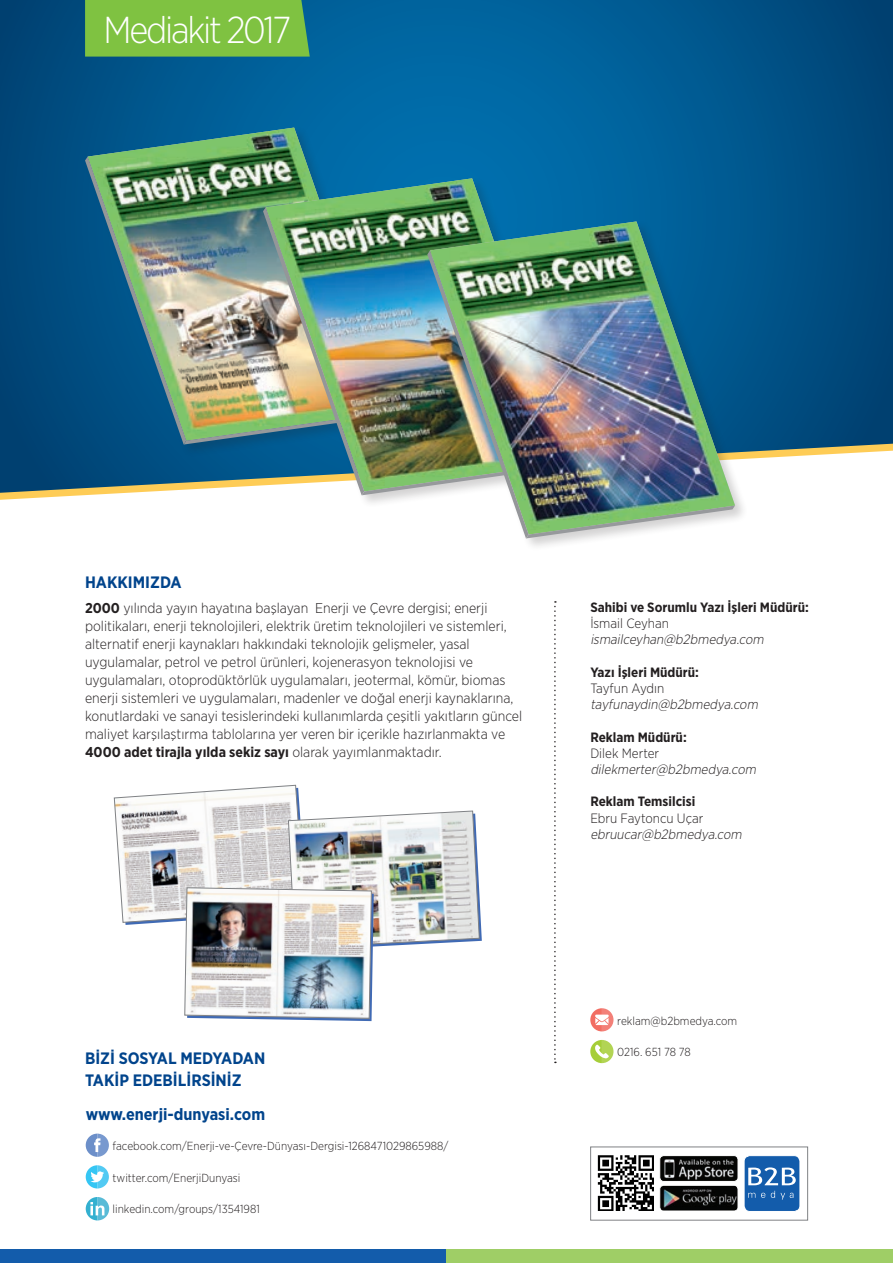
<style>
.page{position:relative;width:893px;height:1263px;background:#fff}
.page>*{position:absolute;margin:0;border:0;box-sizing:border-box;transform-origin:0 0}
.t1{font:300 37.5px "Gotham Narrow";letter-spacing:-.06em;color:#fff}
.t2{font:700 16.5px/22.5px "Gotham Narrow";color:#01448c}
.t3{font:300 14.25px/18px "Gotham Narrow";color:#231f20}
.t4{font:italic 300 13.5px "Gotham Narrow";color:#231f20}
.t5{font:700 13.5px "Gotham Narrow";color:#231f20}
.t6{font:300 13.5px "Gotham Narrow";color:#231f20}
.t7{font:300 11.7px "Gotham Narrow";color:#231f20}
.s1{font-weight:700}
</style>
<div class="page">
<svg style="left:0;top:0;width:893px;height:493px;background:#09598b"></svg>
<div style="left:85px;top:0;width:225px;height:57px;background:#7fc241"></div>
<div style="left:0;top:1250px;width:446px;height:13px;background:#135cab"></div>
<div style="left:446px;top:1250px;width:447px;height:13px;background:#9fce66"></div>
<svg style="left:554px;top:601px;width:2px;height:462px"></svg>
<img style="left:114px;top:785px;width:368px;height:236px">
<div style="left:590px;top:1146px;width:218px;height:74px;border:1px solid #808285"></div>
<img style="left:661px;top:1157px;width:75px;height:23px">
<div style="left:659px;top:1155px;width:79px;height:27px;border:1px solid #fff;border-radius:4px"></div>
<img style="left:661px;top:1187px;width:77px;height:24px">
<div style="left:659px;top:1185px;width:79px;height:26px;border:1px solid #fff;border-radius:4px"></div>
<div style="left:744px;top:1155px;width:56px;height:56px;background:#135cab;border-radius:6px"></div>
<div style="left:744px;top:1155px;width:56px;height:57px;border:1px solid #fff;border-radius:6px"></div>
<svg style="left:748px;top:1193px;width:7px;height:5px"></svg>
<svg style="left:761px;top:1193px;width:4px;height:5px"></svg>
<svg style="left:771px;top:1191px;width:22px;height:9px"></svg>
<svg style="left:748px;top:1167px;width:48px;height:18px"></svg>
<img style="left:598px;top:1155px;width:55px;height:56px">
<svg style="left:590px;top:1008px;width:23px;height:23px"></svg>
<svg style="left:590px;top:1040px;width:23px;height:23px"></svg>
<svg style="left:86px;top:1133px;width:23px;height:24px"></svg>
<svg style="left:86px;top:1165px;width:23px;height:23px"></svg>
<svg style="left:86px;top:1197px;width:23px;height:23px"></svg>
<div style="left:83px;top:126px;width:666px;height:426px;background:#231f20;opacity:.2"></div>
<img style="left:88px;top:128px;width:305px;height:29px">
<img style="left:85px;top:157px;width:650px;height:381px">
<h1 class="t1" style="left:104px;top:7px;width:189px">Mediakit 2017</h1>
<p class="t2" style="left:85px;top:571px;width:98px">Hakkımızda</p>
<p class="t3" style="left:85px;top:598px;width:439px"><span class="s1">2000</span> yılında yayın hayatına başlayan Enerji ve Çevre dergisi; enerji politikaları, enerji teknolojileri, elektrik üretim teknolojileri ve sistemleri, alternatif enerji kaynakları hakkındaki teknolojik gelişmeler, yasal uygulamalar, petrol ve petrol ürünleri, kojenerasyon teknolojisi ve uygulamaları, otoprodüktörlük uygulamaları, jeotermal, kömür, biomas enerji sistemleri ve uygulamaları, madenler ve doğal enerji kaynaklarına, konutlardaki ve sanayi tesislerindeki kullanımlarda çeşitli yakıtların güncel maliyet karşılaştırma tablolarına yer veren bir içerikle hazırlanmakta ve <span class="s1">4000 adet tirajla yılda sekiz sayı</span> olarak yayımlanmaktadır.</p>
<p class="t5" style="left:590px;top:598px;width:220px">Sahibi ve Sorumlu Yazı İşleri Müdürü:</p>
<p class="t6" style="left:590px;top:615px;width:80px">İsmail Ceyhan</p>
<p class="t4" style="left:590px;top:631px;width:178px">ismailceyhan@b2bmedya.com</p>
<p class="t5" style="left:590px;top:663px;width:110px">Yazı İşleri Müdürü:</p>
<p class="t6" style="left:590px;top:680px;width:76px">Tayfun Aydın</p>
<p class="t4" style="left:590px;top:696px;width:172px">tayfunaydin@b2bmedya.com</p>
<p class="t5" style="left:590px;top:728px;width:98px">Reklam Müdürü:</p>
<p class="t6" style="left:590px;top:745px;width:70px">Dilek Merter</p>
<p class="t4" style="left:590px;top:761px;width:170px">dilekmerter@b2bmedya.com</p>
<p class="t5" style="left:590px;top:793px;width:107px">Reklam Temsilcisi</p>
<p class="t6" style="left:590px;top:809px;width:115px">Ebru Faytoncu Uçar</p>
<p class="t4" style="left:590px;top:826px;width:156px">ebruucar@b2bmedya.com</p>
<p class="t2" style="left:85px;top:1046px;width:182px">Bizi sosy al medyadan takip edebi lirsi</p>
<p class="t2" style="left:86px;top:1063px;width:181px;line-height:34.3px;text-indent:130px">niz www.enerji-dunyasi.com</p>
<p class="t7" style="left:113px;top:1138px;width:337px">facebook.com/Enerji-ve-Çevre-Dünyası-Dergisi-1268471029865988/</p>
<p class="t7" style="left:113px;top:1170px;width:129px">twitter.com/EnerjiDunyasi</p>
<p class="t7" style="left:113px;top:1202px;width:149px">linkedin.com/groups/13541981</p>
<p class="t7" style="left:617px;top:1013px;width:122px">reklam@b2bmedya.com</p>
<p class="t7" style="left:617px;top:1045px;width:75px">0216. 651 78 78</p>
</div>
